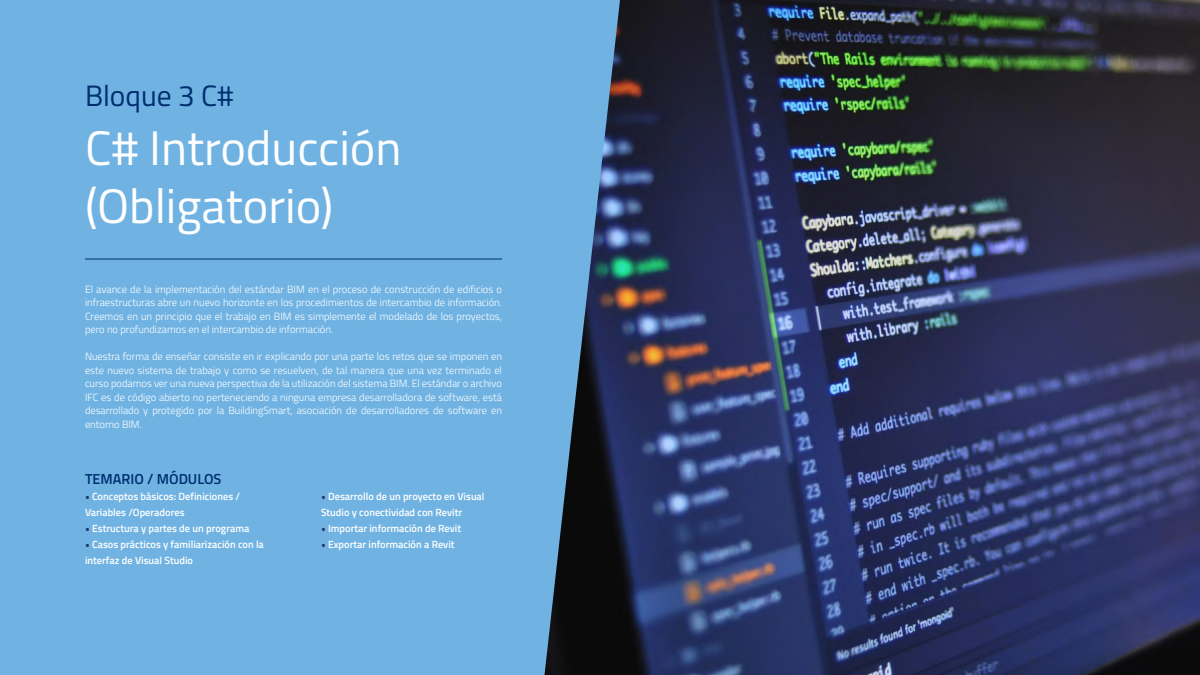
<style>
.page{position:relative;width:1200px;height:675px;background:#fff}
.page>*{position:absolute;margin:0;border:0;box-sizing:border-box;transform-origin:0 0}
.t1{font:48.5px/58.2px "Titillium Web";color:#fff}
.t2{font:29.5px "Titillium Web";color:#002e70}
.t3{font:600 14.5px "Titillium Web";color:#002e70}
.t4{font:300 10.5px/13.5px "Titillium Web";color:#fff;text-align:justify}
.t5{font:600 10.4px/15.8px "Titillium Web";color:#fff}
.s1{color:#223667}
</style>
<div class="page">
<img style="left:620px;top:0;width:580px;height:675px">
<div style="left:0;top:0;width:620px;height:675px;background:#70b3e3"></div>
<hr style="left:85px;top:259px;width:417px;height:1px;background:#002e70">
<h2 class="t2" style="left:85px;top:74px;width:150px">Bloque 3 C#</h2>
<h1 class="t1" style="left:85px;top:116px;width:318px">C# Introducción (Obligatorio)</h1>
<p class="t4" style="left:85px;top:282px;width:419px">El avance de la implementación del estándar BIM en el proceso de construcción de edificios o infraestructuras abre un nuevo horizonte en los procedimientos de intercambio de información.<br>Creemos en un principio que el trabajo en BIM es simplemente el modelado de los proyectos, pero no profundizamos en el intercambio de información.</p>
<p class="t4" style="left:85px;top:349px;width:419px">Nuestra forma de enseñar consiste en ir explicando por una parte los retos que se imponen en este nuevo sistema de trabajo y como se resuelven, de tal manera que una vez terminado el curso podamos ver una nueva perspectiva de la utilización del sistema BIM. El estándar o archivo IFC es de código abierto no perteneciendo a ninguna empresa desarrolladora de software, está desarrollado y protegido por la BuildingSmart, asociación de desarrolladores de software en entorno BIM.</p>
<h3 class="t3" style="left:85px;top:468px;width:138px">TEMARIO / MÓDULOS</h3>
<p class="t5" style="left:85px;top:488px;width:157px"><span class="s1">•</span> Conceptos básicos: Definiciones /<br>Variables /Operadores</p>
<p class="t5" style="left:85px;top:520px;width:166px"><span class="s1">•</span> Estructura y partes de un programa</p>
<p class="t5" style="left:85px;top:536px;width:180px"><span class="s1">•</span> Casos prácticos y familiarización con la interfaz de Visual Studio</p>
<p class="t5" style="left:321px;top:488px;width:165px"><span class="s1">•</span> Desarrollo de un proyecto en Visual<br>Studio y conectividad con Revitr</p>
<p class="t5" style="left:321px;top:520px;width:142px"><span class="s1">•</span> Importar información de Revit</p>
<p class="t5" style="left:321px;top:536px;width:135px"><span class="s1">•</span> Exportar información a Revit</p>
</div>
